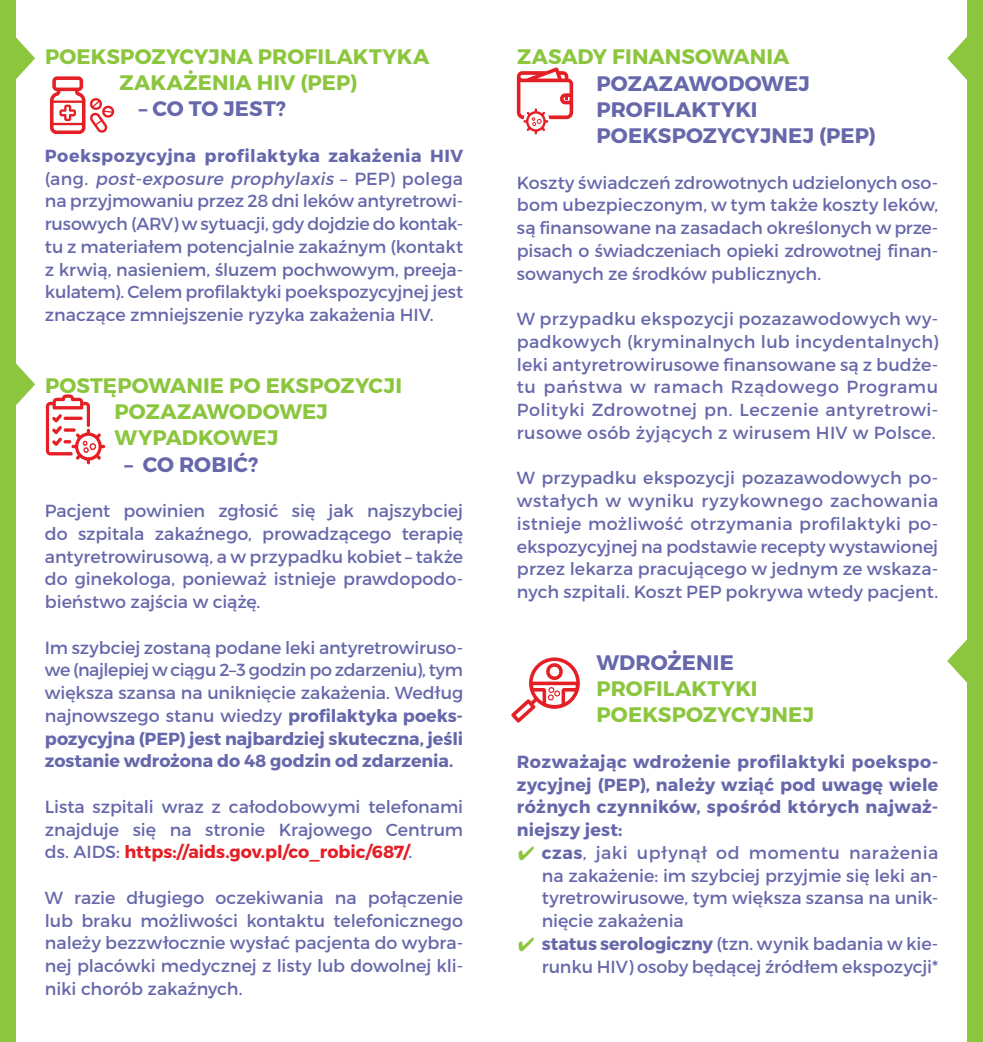
<style>
.page{position:relative;width:983px;height:1042px;background:#fff}
.page>*{position:absolute;margin:0;border:0;box-sizing:border-box;transform-origin:0 0}
.t1{font:700 21px/26.2px "Montserrat";letter-spacing:.005em;color:#8bc63e}
.t2{font:700 21px/26.2px "Montserrat";letter-spacing:.01em;color:#6768ab}
.t3{font:17.5px/22.8px "Montserrat";letter-spacing:-.005em;color:#6768ab;text-align:justify}
.t4{font:700 17.5px/22.8px "Montserrat";letter-spacing:.02em;color:#6768ab;text-align:justify}
.s1{font-weight:700}
.s2{font-style:italic}
.s3{font-weight:700;color:#e41f25}
.s4{color:#8bc63e}
</style>
<div class="page">
<div style="left:0;top:0;width:16px;height:1042px;background:#8bc63e"></div>
<div style="left:967px;top:0;width:15px;height:1042px;background:#8bc63e"></div>
<svg style="left:16px;top:37px;width:19px;height:42px"></svg>
<svg style="left:16px;top:363px;width:19px;height:42px"></svg>
<svg style="left:947px;top:639px;width:20px;height:44px"></svg>
<svg style="left:947px;top:37px;width:20px;height:43px"></svg>
<svg style="left:50px;top:76px;width:64px;height:58px"></svg>
<svg style="left:511px;top:657px;width:68px;height:65px"></svg>
<svg style="left:46px;top:394px;width:59px;height:70px"></svg>
<svg style="left:516px;top:67px;width:57px;height:67px"></svg>
<p class="t1" style="left:45px;top:43px;width:386px;text-align:center">Poekspozycyjna profilaktyka zakażenia HIV (PEP)</p>
<p class="t2" style="left:139px;top:96px;width:149px">– co to jest?</p>
<p class="t3" style="left:45px;top:144px;width:419px"><span class="s1">Poekspozycyjna profilaktyka zakażenia HIV </span>(a n g . <span class="s2">post-exposure prophylaxis</span> – P E P) p o l e g a na przyjmowaniu przez 28 dni leków antyretrowi&shy;rusowych (ARV) w sytuacji, gdy dojdzie do kontak&shy;tu z materiałem potencjalnie zakaźnym (kontakt z krwią, nasieniem, śluzem pochwowym, preeja&shy;kulatem). Celem profilaktyki poekspozycyjnej jest znaczące zmniejszenie ryzyka zakażenia HIV.</p>
<p class="t1" style="left:114px;top:372px;width:289px;text-indent:-69px">Postępowanie po ekspozycji pozazawodowej wypadkowej</p>
<p class="t2" style="left:124px;top:451px;width:135px">– co robić?</p>
<p class="t3" style="left:45px;top:499px;width:419px">Pacjent powinien zgłosić się jak najszybciej do szpitala zakaźnego, prowadzącego terapię antyretrowirusową, a w przypadku kobiet – także do ginekologa, ponieważ istnieje prawdopodo&shy;bieństwo zajścia w ciążę.</p>
<p class="t3" style="left:45px;top:636px;width:419px">Im szybciej zostaną podane leki antyretrowiruso&shy;we (najlepiej w ciągu 2–3 godzin po zdarzeniu), tym większa szansa na uniknięcie zakażenia. Według najnowszego stanu wiedzy <span class="s1">profilaktyka poeks&shy;pozycyjna (PEP) jest najbardziej skuteczna, jeśli zostanie wdrożona do 48 godzin od zdarzenia.</span></p>
<p class="t3" style="left:45px;top:795px;width:419px">Lista szpitali wraz z całodobowymi telefonami znajduje się na stronie Krajowego Centrum ds. AIDS: <span class="s3">https://aids.gov.pl/co_robic/687/</span>.</p>
<p class="t3" style="left:45px;top:886px;width:419px">W razie długiego oczekiwania na połączenie lub braku możliwości kontaktu telefonicznego należy bezzwłocznie wysłać pacjenta do wybra&shy;nej placówki medycznej z listy lub dowolnej kli&shy;niki chorób zakaźnych.</p>
<p class="t1" style="left:517px;top:44px;width:274px">Zasady finansowania</p>
<p class="t2" style="left:596px;top:70px;width:280px">pozazawodowej profilaktyki poekspozycyjnej (PEP)</p>
<p class="t3" style="left:517px;top:171px;width:423px">Koszty świadczeń zdrowotnych udzielonych oso&shy;bom ubezpieczonym, w tym także koszty leków, są finansowane na zasadach określonych w prze&shy;pisach o świadczeniach opieki zdrowotnej finan&shy;sowanych ze środków publicznych.</p>
<p class="t3" style="left:517px;top:307px;width:423px">W przypadku ekspozycji pozazawodowych wy&shy;padkowych (kryminalnych lub incydentalnych) leki antyretrowirusowe finansowane są z budże&shy;tu państwa w ramach Rządowego Programu Polityki Zdrowotnej pn. Leczenie antyretrowi&shy;rusowe osób żyjących z wirusem HIV w Polsce.</p>
<p class="t3" style="left:517px;top:467px;width:423px">W przypadku ekspozycji pozazawodowych po&shy;wstałych w wyniku ryzykownego zachowania istnieje możliwość otrzymania profilaktyki po&shy;ekspozycyjnej na podstawie recepty wystawionej przez lekarza pracującego w jednym ze wskaza&shy;nych szpitali. Koszt PEP pokrywa wtedy pacjent.</p>
<p class="t2" style="left:596px;top:649px;width:139px">Wdrożenie</p>
<p class="t1" style="left:596px;top:676px;width:219px">profilaktyki poekspozycyjnej</p>
<p class="t4" style="left:517px;top:750px;width:423px">Rozważając wdrożenie profilaktyki poekspo&shy;zycyjnej (PEP), należy wziąć pod uwagę wiele różnych czynników, spośród których najważ&shy;niejszy jest:</p>
<p class="t3" style="left:541px;top:841px;width:398px;text-indent:-24px"><span class="s4">✔</span> <span class="s1">czas</span>, jaki upłynął od momentu narażenia na zakażenie: im szybciej przyjmie się leki an&shy;tyretrowirusowe, tym większa szansa na unik&shy;nięcie zakażenia</p>
<p class="t3" style="left:517px;top:932px;width:422px;text-align:right"><span class="s4">✔</span> <span class="s1">status serologiczny</span> (tzn. wynik badania w kie&shy;runku HIV) osoby będącej źródłem ekspozycji*</p>
</div>
